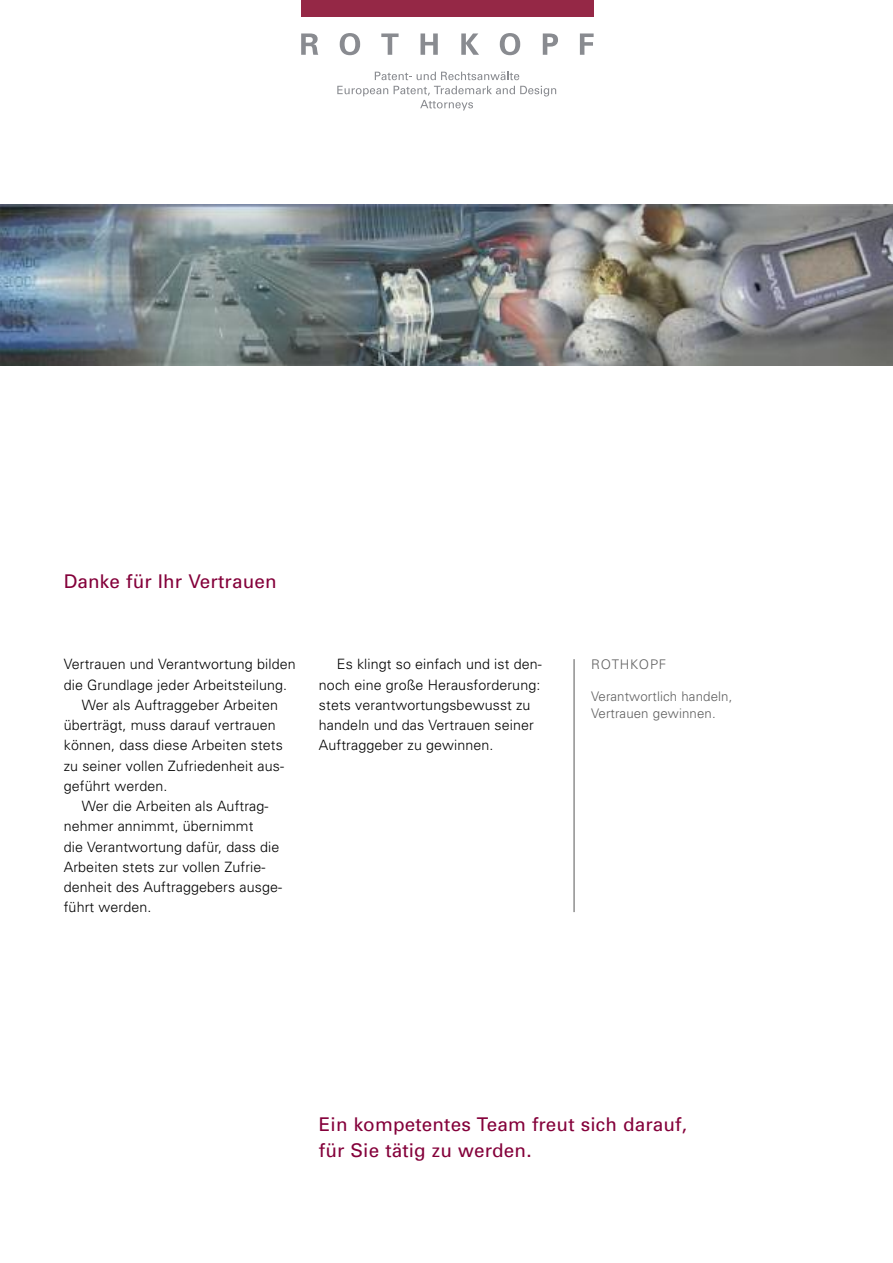
<style>
.page{position:relative;width:893px;height:1263px;background:#fff}
.page>*{position:absolute;margin:0;border:0;box-sizing:border-box;transform-origin:0 0}
.t1{font:18.9px/25.5px "Univers";letter-spacing:.01em;color:#84003a}
.t2{font:300 14.25px/20.2px "Univers";letter-spacing:.01em;color:#000}
.t3{font:300 13.2px/16.2px "Univers";letter-spacing:.01em;color:#5f5f5f}
.t4{font:300 13.2px "Univers";letter-spacing:.055em;color:#5f5f5f}
</style>
<div class="page">
<hr style="left:573px;top:659px;width:2px;height:253px;background:#5f5f5f">
<div style="left:301px;top:0;width:292px;height:17px;background:#952846"></div>
<svg style="left:301px;top:33px;width:17px;height:22px"></svg>
<svg style="left:340px;top:33px;width:20px;height:22px"></svg>
<svg style="left:381px;top:33px;width:18px;height:22px"></svg>
<svg style="left:421px;top:33px;width:17px;height:22px"></svg>
<svg style="left:461px;top:33px;width:18px;height:22px"></svg>
<svg style="left:500px;top:33px;width:20px;height:22px"></svg>
<svg style="left:543px;top:33px;width:15px;height:22px"></svg>
<svg style="left:580px;top:33px;width:14px;height:22px"></svg>
<svg style="left:375px;top:72px;width:144px;height:8px"></svg>
<svg style="left:337px;top:86px;width:51px;height:10px"></svg>
<svg style="left:394px;top:86px;width:162px;height:24px"></svg>
<img style="left:0;top:204px;width:893px;height:162px">
<h1 class="t1" style="left:64px;top:570px;width:214px">Danke für Ihr Vertrauen</h1>
<p class="t2" style="left:64px;top:655px;width:233px">Vertrauen und Verantwortung bilden</p>
<p class="t2" style="left:64px;top:676px;width:225px">die Grundlage jeder Arbeitsteilung.</p>
<p class="t2" style="left:82px;top:696px;width:198px">Wer als Auftraggeber Arbeiten</p>
<p class="t2" style="left:64px;top:716px;width:213px">überträgt, muss darauf vertrauen</p>
<p class="t2" style="left:64px;top:736px;width:221px">können, dass diese Arbeiten stets</p>
<p class="t2" style="left:64px;top:757px;width:222px">zu seiner vollen Zufriedenheit aus-</p>
<p class="t2" style="left:64px;top:777px;width:105px">geführt werden.</p>
<p class="t2" style="left:82px;top:797px;width:188px">Wer die Arbeiten als Auftrag-</p>
<p class="t2" style="left:64px;top:817px;width:191px">nehmer annimmt, übernimmt</p>
<p class="t2" style="left:64px;top:838px;width:217px">die Verantwortung dafür, dass die</p>
<p class="t2" style="left:64px;top:858px;width:203px">Arbeiten stets zur vollen Zufrie-</p>
<p class="t2" style="left:64px;top:878px;width:220px">denheit des Auftraggebers ausge-</p>
<p class="t2" style="left:64px;top:898px;width:89px">führt werden.</p>
<p class="t2" style="left:319px;top:655px;width:224px;text-indent:18px">Es klingt so einfach und ist den&shy;noch eine große Herausforderung: stets verantwortungsbewusst zu handeln und das Vertrauen seiner<br>Auftraggeber zu gewinnen.</p>
<p class="t4" style="left:591px;top:659px;width:77px">ROTHKOPF</p>
<p class="t3" style="left:591px;top:690px;width:143px">Verantwortlich handeln,<br>Vertrauen gewinnen.</p>
<h1 class="t1" style="left:319px;top:1113px;width:370px">Ein kompetentes Team freut sich darauf, für Sie tätig zu werden.</h1>
</div>
